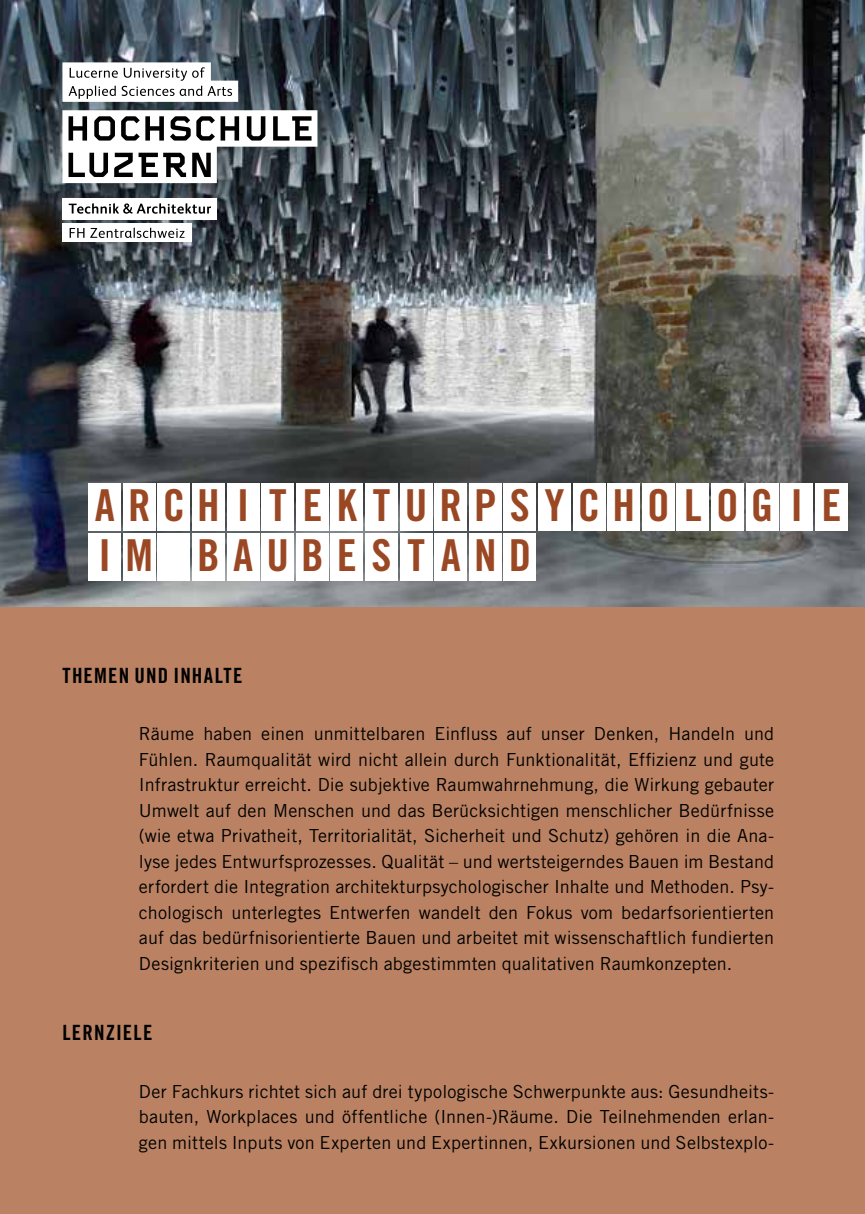
<style>
.page{position:relative;width:865px;height:1214px;background:#fff}
.page>*{position:absolute;margin:0;border:0;box-sizing:border-box;transform-origin:0 0}
.t1{font:44px "Trade Gothic LT Std Bd Cn 20";letter-spacing:.295em;color:#9a4724}
.t2{font:21px "Trade Gothic LT Std Bd Cn 20";letter-spacing:.055em;color:#000}
.t3{font:18px/25.6px "Trade Gothic LT Std";letter-spacing:.01em;color:#000;text-align:justify}
</style>
<div class="page">
<div style="left:0;top:607px;width:865px;height:606px;background:#ba8262"></div>
<img style="left:0;top:0;width:865px;height:607px">
<div style="left:88px;top:533px;width:33px;height:47px;background:#fff"></div>
<div style="left:192px;top:533px;width:33px;height:47px;background:#fff"></div>
<div style="left:296px;top:533px;width:33px;height:47px;background:#fff"></div>
<div style="left:400px;top:533px;width:32px;height:47px;background:#fff"></div>
<div style="left:503px;top:533px;width:33px;height:47px;background:#fff"></div>
<div style="left:123px;top:533px;width:33px;height:47px;background:#fff"></div>
<div style="left:227px;top:533px;width:32px;height:47px;background:#fff"></div>
<div style="left:331px;top:533px;width:32px;height:47px;background:#fff"></div>
<div style="left:434px;top:533px;width:33px;height:47px;background:#fff"></div>
<div style="left:158px;top:533px;width:32px;height:47px;background:#fff"></div>
<div style="left:261px;top:533px;width:33px;height:47px;background:#fff"></div>
<div style="left:365px;top:533px;width:33px;height:47px;background:#fff"></div>
<div style="left:469px;top:533px;width:32px;height:47px;background:#fff"></div>
<div style="left:88px;top:483px;width:33px;height:48px;background:#fff"></div>
<div style="left:192px;top:483px;width:33px;height:48px;background:#fff"></div>
<div style="left:296px;top:483px;width:33px;height:48px;background:#fff"></div>
<div style="left:469px;top:483px;width:32px;height:48px;background:#fff"></div>
<div style="left:123px;top:483px;width:33px;height:48px;background:#fff"></div>
<div style="left:227px;top:483px;width:32px;height:48px;background:#fff"></div>
<div style="left:331px;top:483px;width:32px;height:48px;background:#fff"></div>
<div style="left:503px;top:483px;width:33px;height:48px;background:#fff"></div>
<div style="left:158px;top:483px;width:32px;height:48px;background:#fff"></div>
<div style="left:261px;top:483px;width:33px;height:48px;background:#fff"></div>
<div style="left:365px;top:483px;width:33px;height:48px;background:#fff"></div>
<div style="left:400px;top:483px;width:32px;height:48px;background:#fff"></div>
<div style="left:434px;top:483px;width:33px;height:48px;background:#fff"></div>
<div style="left:538px;top:483px;width:33px;height:48px;background:#fff"></div>
<div style="left:573px;top:483px;width:32px;height:48px;background:#fff"></div>
<div style="left:607px;top:483px;width:33px;height:48px;background:#fff"></div>
<div style="left:642px;top:483px;width:32px;height:48px;background:#fff"></div>
<div style="left:676px;top:483px;width:33px;height:48px;background:#fff"></div>
<div style="left:711px;top:483px;width:33px;height:48px;background:#fff"></div>
<div style="left:746px;top:483px;width:32px;height:48px;background:#fff"></div>
<div style="left:780px;top:483px;width:33px;height:48px;background:#fff"></div>
<div style="left:815px;top:483px;width:32px;height:48px;background:#fff"></div>
<div style="left:62px;top:198px;width:155px;height:21px;background:#fff"></div>
<div style="left:62px;top:223px;width:130px;height:18px;background:#fff"></div>
<svg style="left:62px;top:110px;width:255px;height:73px"></svg>
<svg style="left:62px;top:62px;width:176px;height:40px"></svg>
<svg style="left:69px;top:203px;width:142px;height:11px"></svg>
<svg style="left:70px;top:228px;width:115px;height:10px"></svg>
<h1 class="t1" style="left:95px;top:478px;width:748px">ARCHI TEKTURPSYCHOLOGIE</h1>
<h1 class="t1" style="left:98px;top:528px;width:434px">IM BAUBESTAND</h1>
<p class="t2" style="left:62px;top:662px;width:182px">THEMEN UND INHALTE</p>
<p class="t3" style="left:139px;top:720px;width:636px">Räume haben einen unmittelbaren Einfluss auf unser Denken, Handeln und Fühlen. Raumqualität wird nicht allein durch Funktionalität, Effizienz und gute Infrastruktur erreicht. Die subjektive Raumwahrnehmung, die Wirkung gebauter Umwelt auf den Menschen und das Berücksichtigen menschlicher Bedürfnisse (wie etwa Privatheit, Territorialität, Sicherheit und Schutz) gehören in die Ana&shy;lyse jedes Entwurfsprozesses. Qualität – und wertsteigerndes Bauen im Bestand erfordert die Integration architekturpsychologischer Inhalte und Methoden. Psy&shy;chologisch unterlegtes Entwerfen wandelt den Fokus vom bedarfsorientierten auf das bedürfnisorientierte Bauen und arbeitet mit wissenschaftlich fundierten Designkriterien und spezifisch abgestimmten qualitativen Raumkonzepten.</p>
<p class="t2" style="left:62px;top:1019px;width:91px">LERNZIELE</p>
<p class="t3" style="left:139px;top:1078px;width:636px">Der Fachkurs richtet sich auf drei typologische Schwerpunkte aus: Gesundheits&shy;bauten, Workplaces und öffentliche (Innen-)Räume. Die Teilnehmenden erlan&shy;gen mittels Inputs von Experten und Expertinnen, Exkursionen und Selbstexplo-</p>
</div>
